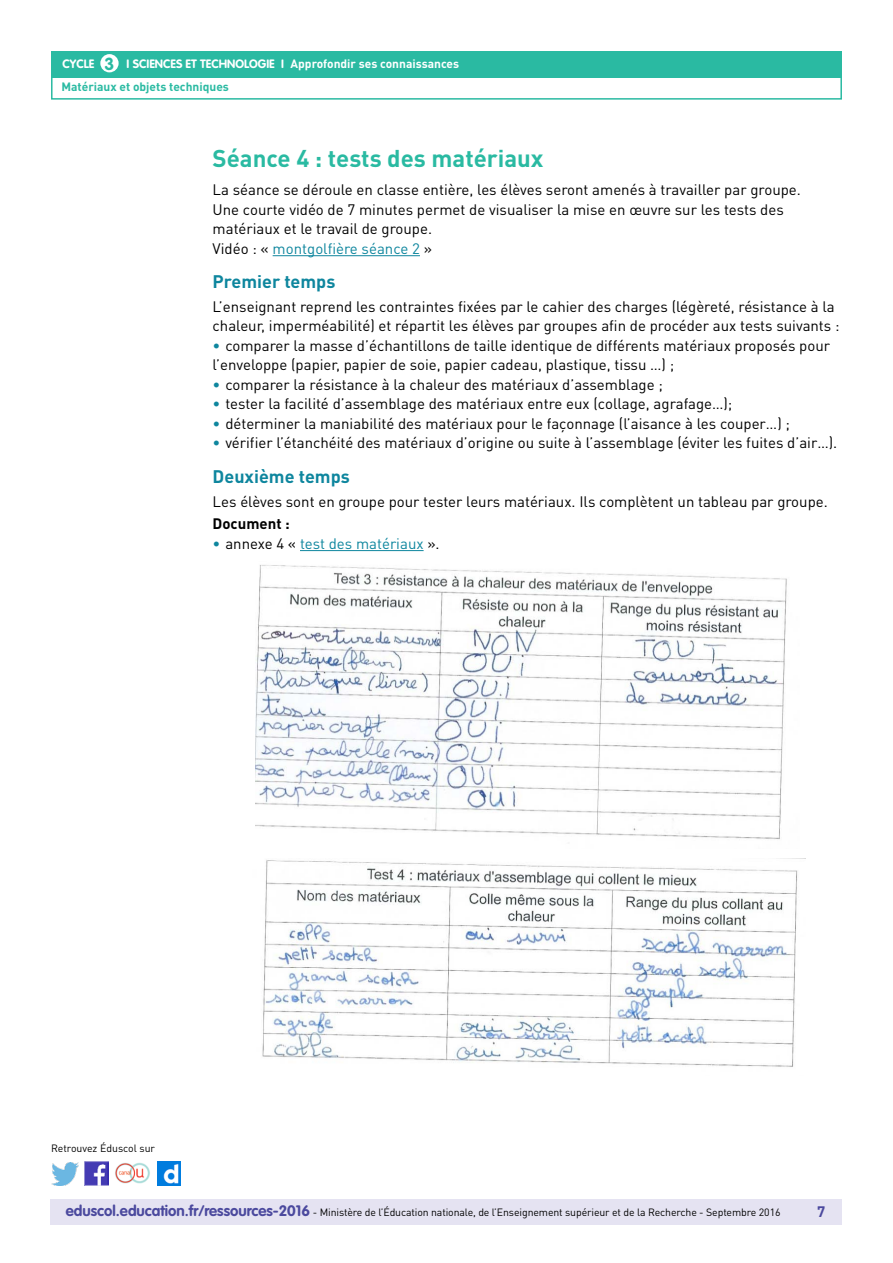
<style>
.page{position:relative;width:893px;height:1263px;background:#fff}
.page>*{position:absolute;margin:0;border:0;box-sizing:border-box;transform-origin:0 0}
.t1{font:700 24px "DIN Pro";color:#2abaa2}
.t2{font:700 18px "DIN Pro";color:#0e869e}
.t3{font:700 17.25px "VAG Rounded Std";color:#2abaa2}
.t4{font:15px/19.5px "DIN Pro";color:#000}
.t5{font:15px "DIN Pro";color:#0e869e}
.t6{font:700 15px "DIN Pro";color:#000}
.t7{font:700 15px "DIN Pro";color:#4b499e}
.t8{font:700 12px/23.1px "DIN Pro";color:#fff}
.t9{font:700 12px "VAG Rounded Std";color:#fff}
.t10{font:10.5px "DIN Pro";letter-spacing:-.01em;color:#000}
.s1{font-family:"VAG Rounded Std"}
.s2{color:#2abaa2}
.s3{color:#0e869e}
.s4{color:#000}
.s5{font-family:"VAG Rounded Std";font-weight:700;font-size:15px;color:#4b499e}
</style>
<div class="page">
<div style="left:50px;top:1199px;width:791px;height:26px;background:#e5e3f2"></div>
<div style="left:51px;top:51px;width:791px;height:27px;background:#2abaa2"></div>
<div style="left:100px;top:54px;width:19px;height:18px;background:#fff;border-radius:50%"></div>
<div style="left:51px;top:75px;width:791px;height:25px;border:2px solid #2abaa2"></div>
<img style="left:85px;top:1162px;width:23px;height:23px">
<img style="left:51px;top:1163px;width:28px;height:22px">
<img style="left:158px;top:1162px;width:22px;height:23px">
<img style="left:115px;top:1162px;width:35px;height:22px">
<hr style="left:273px;top:255px;width:147px;height:1px;background:#0e869e">
<hr style="left:300px;top:550px;width:124px;height:1px;background:#0e869e">
<img style="left:255px;top:565px;width:532px;height:274px">
<img style="left:262px;top:860px;width:536px;height:207px">
<p class="t3" style="left:105px;top:53px;width:11px">3</p>
<p class="t8" style="left:61px;top:52px;width:399px;text-indent:124px"><span class="s1">et technologie I</span> Approfondir ses connaissances<br><span class="s2">Matériaux et objets techniques</span></p>
<p class="t9" style="left:63px;top:57px;width:33px">CYCLE</p>
<p class="t9" style="left:127px;top:57px;width:44px">I Sciences</p>
<h1 class="t1" style="left:213px;top:143px;width:332px">Séance 4 : tests des matériaux</h1>
<p class="t4" style="left:213px;top:180px;width:590px">La séance se déroule en classe entière, les élèves seront amenés à travailler par groupe.<br>Une courte vidéo de 7 minutes permet de visualiser la mise en œuvre sur les tests des matériaux et le travail de groupe.<br>Vidéo : « <span class="s3">montgolfière séance 2</span> »</p>
<p class="t2" style="left:213px;top:270px;width:124px">Premier temps</p>
<p class="t4" style="left:213px;top:296px;width:628px">L’enseignant reprend les contraintes fixées par le cahier des charges (légèreté, résistance à la chaleur, imperméabilité) et répartit les élèves par groupes afin de procéder aux tests suivants :</p>
<p class="t4" style="left:213px;top:335px;width:619px"><span class="s3">•</span> comparer la masse d’échantillons de taille identique de différents matériaux proposés pour l’enveloppe (papier, papier de soie, papier cadeau, plastique, tissu …) ;</p>
<p class="t4" style="left:213px;top:374px;width:452px"><span class="s3">•</span> comparer la résistance à la chaleur des matériaux d’assemblage ;</p>
<p class="t4" style="left:213px;top:394px;width:521px"><span class="s3">•</span> tester la facilité d’assemblage des matériaux entre eux (collage, agrafage…);</p>
<p class="t4" style="left:213px;top:413px;width:579px"><span class="s3">•</span> déterminer la maniabilité des matériaux pour le façonnage (l’aisance à les couper…) ;</p>
<p class="t4" style="left:213px;top:433px;width:626px"><span class="s3">•</span> vérifier l’étanchéité des matériaux d’origine ou suite à l’assemblage (éviter les fuites d’air…).</p>
<p class="t2" style="left:213px;top:465px;width:139px">Deuxième temps</p>
<p class="t4" style="left:213px;top:491px;width:617px">Les élèves sont en groupe pour tester leurs matériaux. Ils complètent un tableau par groupe.</p>
<p class="t6" style="left:213px;top:514px;width:79px">Document :</p>
<p class="t5" style="left:213px;top:534px;width:229px">• <span class="s4">annexe 4 «</span> test des matériaux <span class="s4">».</span></p>
<p class="t10" style="left:51px;top:1141px;width:106px">Retrouvez Éduscol sur</p>
<p class="t10" style="left:66px;top:1205px;width:716px"><span class="s5">eduscol.education.fr/ressources-2016</span> - Ministère de l’Éducation nationale, de l’Enseignement supérieur et de la Recherche - Septembre 2016</p>
<p class="t7" style="left:817px;top:1201px;width:10px">7</p>
</div>
